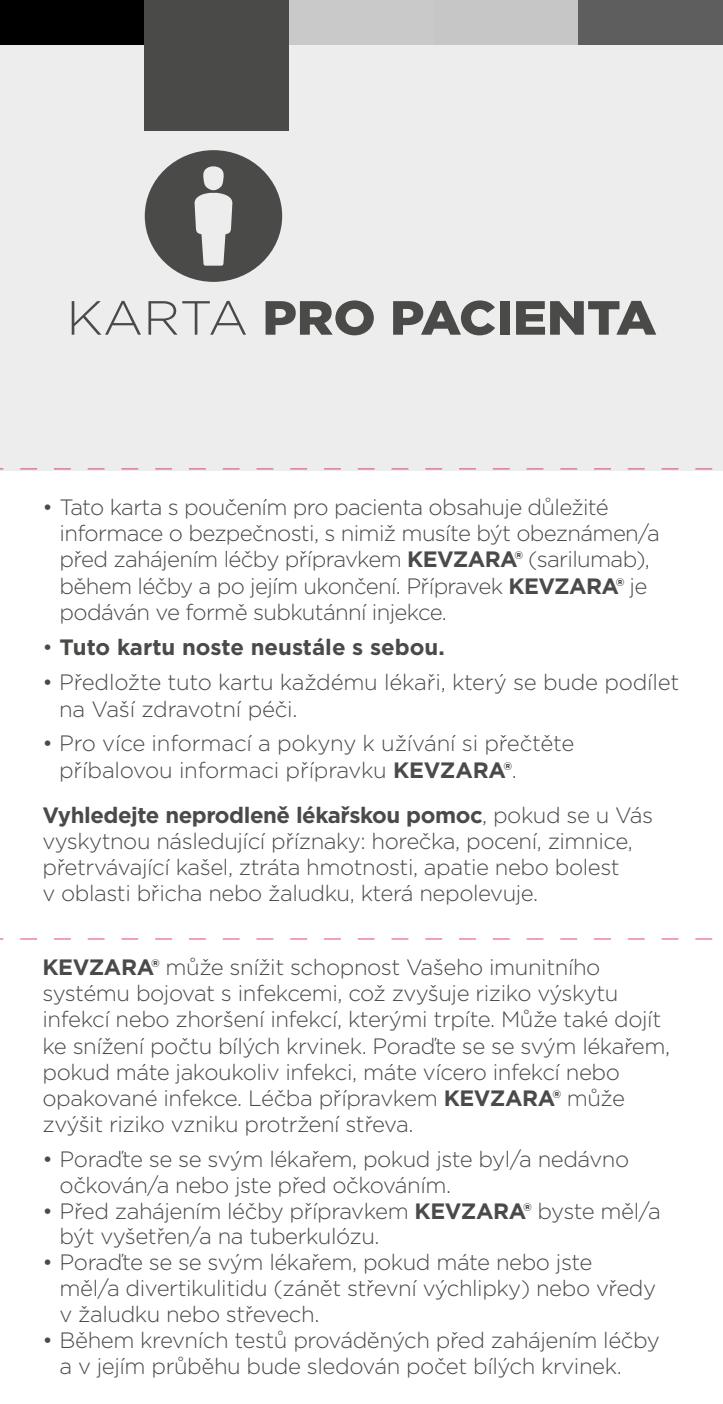
<style>
.page{position:relative;width:723px;height:1404px;background:#fff}
.page>*{position:absolute;margin:0;border:0;box-sizing:border-box;transform-origin:0 0}
.t1{font:900 48px "Gotham";color:#4a4a49;scale:1.06 1}
.t2{font:300 22.2px/26.1px "Gotham";letter-spacing:-.02em;color:#4a4a49}
.t3{font:700 22.2px "Gotham";color:#4a4a49}
.s1{font-weight:300}
.s2{font-weight:700}
</style>
<div class="page">
<div style="left:0;top:0;width:723px;height:470px;background:#ededed"></div>
<div style="left:0;top:0;width:145px;height:45px;background:#000"></div>
<div style="left:434px;top:0;width:144px;height:45px;background:#c6c6c6"></div>
<div style="left:289px;top:0;width:145px;height:45px;background:#c9c9c9"></div>
<div style="left:145px;top:150px;width:137px;height:132px;background:#4a4a49;border-radius:50%"></div>
<svg style="left:194px;top:166px;width:39px;height:100px"></svg>
<div style="left:145px;top:0;width:144px;height:130px;background:#4a4a49"></div>
<div style="left:578px;top:0;width:145px;height:45px;background:#5e5e5e"></div>
<svg style="left:0;top:468px;width:713px;height:1px"></svg>
<svg style="left:0;top:938px;width:713px;height:1px"></svg>
<h1 class="t1" style="left:66px;top:284px;width:558px"><span class="s1">KARTA</span> PRO PACIENTA</h1>
<p class="t2" style="left:60px;top:493px;width:602px;text-indent:-17px">• Tato karta s poučením pro pacienta obsahuje důležité informace o bezpečnosti, s nimiž musíte být obeznámen/a před zahájením léčby přípravkem <span class="s2">KEVZARA®</span> (sarilumab), během léčby a po jejím ukončení. Přípravek <span class="s2">KEVZARA®</span> je podáván ve formě subkutánní injekce.</p>
<p class="t3" style="left:43px;top:632px;width:404px"><span class="s1">•</span> Tuto kartu noste neustále s sebou.</p>
<p class="t2" style="left:59px;top:668px;width:622px;text-indent:-17px">• Předložte tuto kartu každému lékaři, který se bude podílet na Vaší zdravotní péči.</p>
<p class="t2" style="left:59px;top:729px;width:517px;text-indent:-17px">• Pro více informací a pokyny k užívání si přečtěte příbalovou informaci přípravku <span class="s2">KEVZARA®</span>.</p>
<p class="t2" style="left:43px;top:801px;width:612px"><span class="s2">Vyhledejte neprodleně lékařskou pomoc</span>, pokud se u Vás vyskytnou následující příznaky: horečka, pocení, zimnice, přetrvávající kašel, ztráta hmotnosti, apatie nebo bolest<br>v oblasti břicha nebo žaludku, která nepolevuje.</p>
<p class="t2" style="left:43px;top:953px;width:629px"><span class="s2">KEVZARA®</span> může snížit schopnost Vašeho imunitního systému bojovat s infekcemi, což zvyšuje riziko výskytu infekcí nebo zhoršení infekcí, kterými trpíte. Může také dojít ke snížení počtu bílých krvinek. Poraďte se se svým lékařem, pokud máte jakoukoliv infekci, máte vícero infekcí nebo opakované infekce. Léčba přípravkem <span class="s2">KEVZARA®</span> může zvýšit riziko vzniku protržení střeva.</p>
<p class="t2" style="left:60px;top:1145px;width:571px;text-indent:-17px">• Poraďte se se svým lékařem, pokud jste byl/a nedávno očkován/a nebo jste před očkováním.</p>
<p class="t2" style="left:60px;top:1197px;width:603px;text-indent:-17px">• Před zahájením léčby přípravkem <span class="s2">KEVZARA®</span> byste měl/a být vyšetřen/a na tuberkulózu.</p>
<p class="t2" style="left:60px;top:1248px;width:598px;text-indent:-17px">• Poraďte se se svým lékařem, pokud máte nebo jste měl/a divertikulitidu (zánět střevní výchlipky) nebo vředy v žaludku nebo střevech.</p>
<p class="t2" style="left:60px;top:1326px;width:602px;text-indent:-17px">• Během krevních testů prováděných před zahájením léčby a v jejím průběhu bude sledován počet bílých krvinek.</p>
</div>
